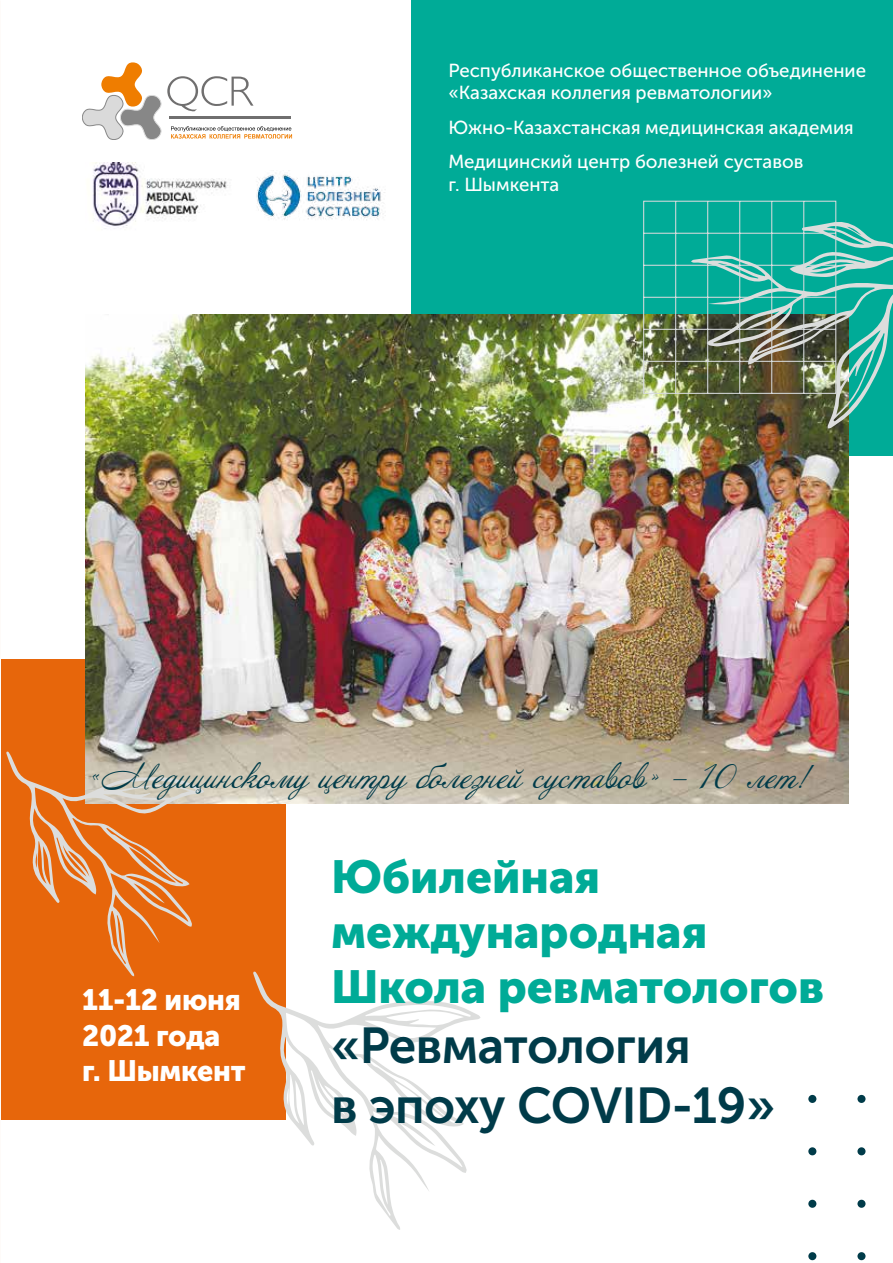
<style>
.page{position:relative;width:893px;height:1263px;background:#fff}
.page>*{position:absolute;margin:0;border:0;box-sizing:border-box;transform-origin:0 0}
.t1{font:50.1px/60.2px "Museo Sans Cyrl 700";letter-spacing:-.01em;color:#003b49}
.t2{font:46.05px/55.2px "Museo Sans Cyrl 900";color:#00ab97}
.t3{font:31.35px "Annabelle";letter-spacing:-.01em;color:#003b49}
.t4{font:29.25px/35.1px "Museo Sans Cyrl 900";letter-spacing:-.01em;color:#fff}
.t5{font:18.75px/22.6px "Museo Sans Cyrl 500";color:#fff}
</style>
<div class="page">
<div style="left:411px;top:0;width:482px;height:455px;background:#00ab97"></div>
<div style="left:1px;top:659px;width:285px;height:461px;background:#e7660b"></div>
<svg style="left:253px;top:971px;width:228px;height:259px"></svg>
<svg style="left:82px;top:62px;width:210px;height:78px"></svg>
<img style="left:93px;top:162px;width:135px;height:67px">
<img style="left:256px;top:174px;width:129px;height:46px">
<img style="left:85px;top:315px;width:763px;height:488px">
<img style="left:643px;top:200px;width:250px;height:228px">
<div style="left:808px;top:1095px;width:8px;height:8px;background:#003b49;border-radius:50%"></div>
<div style="left:857px;top:1095px;width:8px;height:8px;background:#003b49;border-radius:50%"></div>
<div style="left:808px;top:1147px;width:8px;height:8px;background:#003b49;border-radius:50%"></div>
<div style="left:857px;top:1147px;width:8px;height:8px;background:#003b49;border-radius:50%"></div>
<div style="left:808px;top:1200px;width:8px;height:8px;background:#003b49;border-radius:50%"></div>
<div style="left:857px;top:1200px;width:8px;height:8px;background:#003b49;border-radius:50%"></div>
<div style="left:808px;top:1252px;width:8px;height:8px;background:#003b49;border-radius:50%"></div>
<div style="left:857px;top:1252px;width:8px;height:8px;background:#003b49;border-radius:50%"></div>
<svg style="left:6px;top:751px;width:198px;height:225px"></svg>
<p class="t5" style="left:448px;top:59px;width:419px">Республиканское общественное объединение «Казахская коллегия ревматологии»</p>
<p class="t5" style="left:448px;top:110px;width:407px;line-height:34.5px">Южно-Казахстанская медицинская академия<br>Медицинский центр болезней суставов</p>
<p class="t5" style="left:448px;top:173px;width:112px">г. Шымкента</p>
<h3 class="t3" style="left:92px;top:756px;width:722px">«Медицинскому центру болезней суставов» – 10 лет!</h3>
<h3 class="t4" style="left:82px;top:982px;width:165px">11-12 июня<br>2021 года г. Шымкент</h3>
<h2 class="t2" style="left:331px;top:849px;width:494px">Юбилейная международная<br>Школа ревматологов</h2>
<h1 class="t1" style="left:331px;top:1016px;width:446px">«Ревматология<br>в эпоху COVID-19»</h1>
</div>
